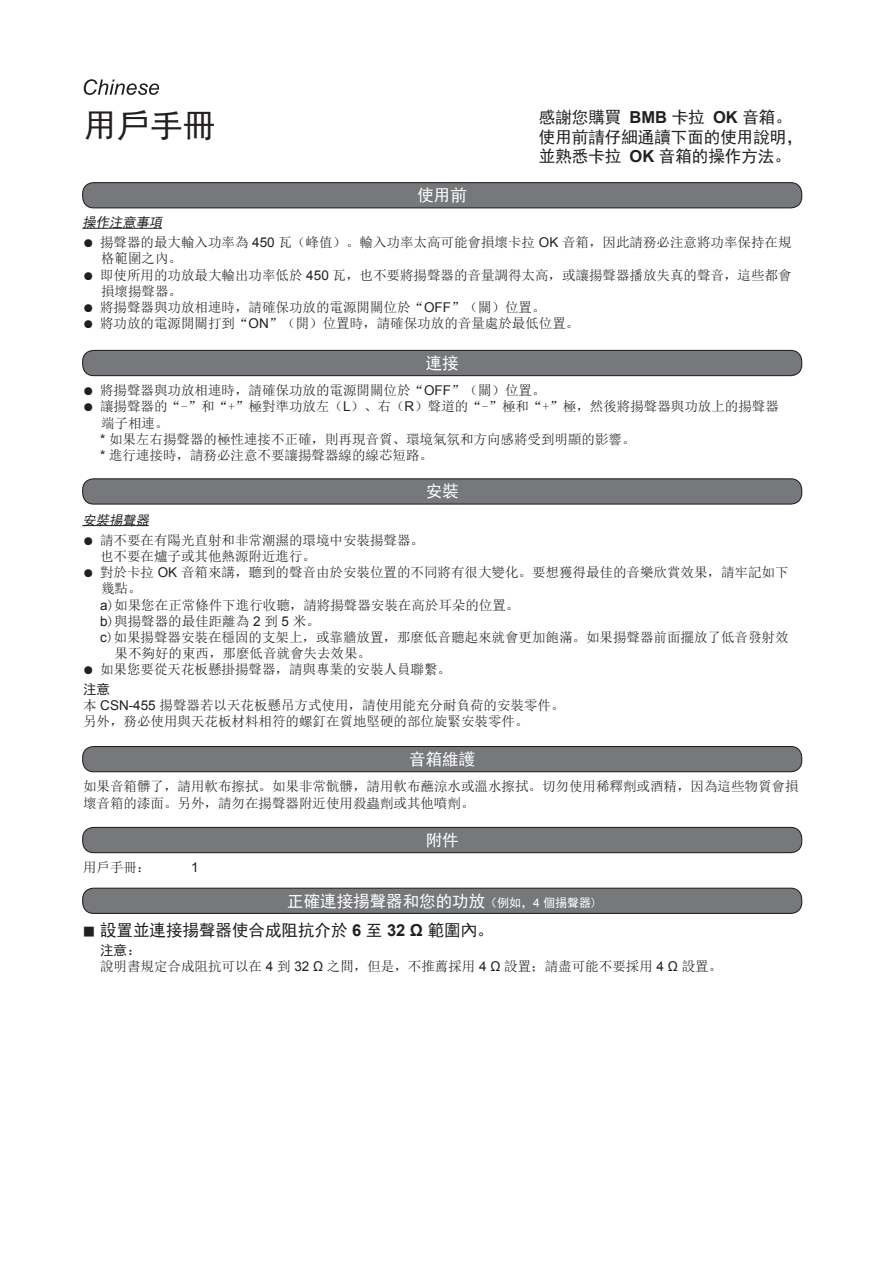
<style>
.page{position:relative;width:893px;height:1263px;background:#fff}
.page>*{position:absolute;margin:0;border:0;box-sizing:border-box;transform-origin:0 0}
.t1{font:33px "Sim Hei";color:#231f20}
.t2{font:16.5px/19.8px "Sim Hei";color:#231f20}
.t3{font:16.5px "Sim Hei";color:#fff}
.t4{font:13.5px/16.2px "Sim Sun";color:#231f20}
.t5{font:13.5px "Sim Hei";color:#231f20}
.t6{font:13.5px "Arial";color:#231f20}
.t7{font:italic 13.35px "Sim Hei";color:#231f20}
.s1{font-family:"Arial";font-weight:700}
.s2{font-size:10.5px}
.s3{font-family:"Arial"}
.s4{font-size:12px}
.s5{font-family:"Arial";font-size:12px}
</style>
<div class="page">
<svg style="left:84px;top:79px;width:75px;height:16px"></svg>
<svg style="left:82px;top:182px;width:720px;height:26px;background:#717376"></svg>
<svg style="left:82px;top:350px;width:720px;height:26px;background:#717275"></svg>
<svg style="left:82px;top:478px;width:720px;height:27px;background:#737477"></svg>
<svg style="left:82px;top:746px;width:720px;height:26px;background:#717275"></svg>
<svg style="left:82px;top:888px;width:720px;height:26px;background:#717275"></svg>
<hr style="left:82px;top:228px;width:80px;height:1px;background:#231f20">
<hr style="left:82px;top:525px;width:67px;height:1px;background:#231f20">
<svg style="left:82px;top:827px;width:720px;height:26px;background:#717275"></svg>
<h1 class="t1" style="left:84px;top:109px;width:133px">用戶手冊</h1>
<p class="t3" style="left:417px;top:187px;width:51px">使用前</p>
<p class="t2" style="left:539px;top:107px;width:265px">感謝您購買 <span class="s1">BMB</span> 卡拉 <span class="s1">OK</span> 音箱。使用前請仔細通讀下面的使用說明，並熟悉卡拉 <span class="s1">OK</span> 音箱的操作方法。</p>
<p class="t7" style="left:82px;top:216px;width:84px">操作注意事項</p>
<p class="t4" style="left:101px;top:234px;width:692px;text-indent:-18px"><span class="s2">●</span> 揚聲器的最大輸入功率為 <span class="s3">450</span> 瓦（峰值）。輸入功率太高可能會損壞卡拉 <span class="s3">OK</span> 音箱，因此請務必注意將功率保持在規格範圍之內。</p>
<p class="t4" style="left:101px;top:267px;width:692px;text-indent:-18px"><span class="s2">●</span> 即使所用的功放最大輸出功率低於 <span class="s3">450</span> 瓦，也不要將揚聲器的音量調得太高，或讓揚聲器播放失真的聲音，這些都會損壞揚聲器。</p>
<p class="t4" style="left:83px;top:299px;width:464px"><span class="s2">●</span> 將揚聲器與功放相連時，請確保功放的電源開關位於“<span class="s3">OFF</span>”（關）位置。</p>
<p class="t4" style="left:83px;top:315px;width:498px"><span class="s2">●</span> 將功放的電源開關打到“<span class="s3">ON</span>”（開）位置時，請確保功放的音量處於最低位置。</p>
<p class="t3" style="left:426px;top:355px;width:34px">連接</p>
<p class="t4" style="left:83px;top:382px;width:464px"><span class="s2">●</span> 將揚聲器與功放相連時，請確保功放的電源開關位於“<span class="s3">OFF</span>”（關）位置。</p>
<p class="t4" style="left:100px;top:399px;width:680px;text-indent:-17px"><span class="s2">●</span> 讓揚聲器的“-”和“+”極對準功放左（<span class="s3">L</span>）、右（<span class="s3">R</span>）聲道的“-”極和“+”極，然後將揚聲器與功放上的揚聲器端子相連。<br><span class="s3">*</span> 如果左右揚聲器的極性連接不正確，則再現音質、環境氣氛和方向感將受到明顯的影響。<br><span class="s3">*</span> 進行連接時，請務必注意不要讓揚聲器線的線芯短路。</p>
<p class="t3" style="left:426px;top:483px;width:34px">安裝</p>
<p class="t7" style="left:82px;top:513px;width:70px">安裝揚聲器</p>
<p class="t4" style="left:100px;top:532px;width:326px;text-indent:-17px"><span class="s2">●</span> 請不要在有陽光直射和非常潮濕的環境中安裝揚聲器。也不要在爐子或其他熱源附近進行。</p>
<p class="t4" style="left:83px;top:564px;width:707px"><span class="s2">●</span> 對於卡拉 <span class="s3">OK</span> 音箱來講，聽到的聲音由於安裝位置的不同將有很大變化。要想獲得最佳的音樂欣賞效果，請牢記如下</p>
<p class="t4" style="left:101px;top:580px;width:42px">幾點。</p>
<p class="t4" style="left:100px;top:597px;width:421px"><span class="s3">a</span>)如果您在正常條件下進行收聽，請將揚聲器安裝在高於耳朵的位置。</p>
<p class="t4" style="left:100px;top:613px;width:221px"><span class="s3">b</span>)與揚聲器的最佳距離為 <span class="s3">2</span> 到 <span class="s3">5</span> 米。</p>
<p class="t4" style="left:100px;top:629px;width:690px"><span class="s3">c</span>)如果揚聲器安裝在穩固的支架上，或靠牆放置，那麼低音聽起來就會更加飽滿。如果揚聲器前面擺放了低音發射效</p>
<p class="t4" style="left:115px;top:645px;width:258px">果不夠好的東西，那麼低音就會失去效果。</p>
<p class="t4" style="left:83px;top:661px;width:370px"><span class="s2">●</span> 如果您要從天花板懸掛揚聲器，請與專業的安裝人員聯繫。</p>
<p class="t5" style="left:83px;top:682px;width:28px">注意</p>
<p class="t4" style="left:83px;top:697px;width:483px">本 <span class="s3">CSN-455</span> 揚聲器若以天花板懸吊方式使用，請使用能充分耐負荷的安裝零件。另外，務必使用與天花板材料相符的螺釘在質地堅硬的部位旋緊安裝零件。</p>
<p class="t3" style="left:409px;top:751px;width:67px">音箱維護</p>
<p class="t4" style="left:83px;top:778px;width:717px">如果音箱髒了，請用軟布擦拭。如果非常骯髒，請用軟布蘸涼水或溫水擦拭。切勿使用稀釋劑或酒精，因為這些物質會損壞音箱的漆面。另外，請勿在揚聲器附近使用殺蟲劑或其他噴劑。</p>
<p class="t4" style="left:83px;top:859px;width:69px">用戶手冊：</p>
<p class="t6" style="left:191px;top:858px;width:9px">1</p>
<p class="t3" style="left:426px;top:832px;width:34px">附件</p>
<p class="t3" style="left:287px;top:892px;width:312px">正確連接揚聲器和您的功放<span class="s4">（例如，</span><span class="s5">4</span> <span class="s4">個揚聲器)</span></p>
<p class="t2" style="left:83px;top:920px;width:412px"><span class="s4">■</span> 設置並連接揚聲器使合成阻抗介於 <span class="s1">6</span> 至 <span class="s1">32 Ω</span> 範圍內。</p>
<p class="t5" style="left:100px;top:943px;width:42px">注意：</p>
<p class="t4" style="left:100px;top:958px;width:624px">說明書規定合成阻抗可以在 <span class="s3">4</span> 到 <span class="s3">32 Ω</span> 之間，但是，不推薦採用 <span class="s3">4 Ω</span> 設置；請盡可能不要採用 <span class="s3">4 Ω</span> 設置。</p>
</div>
